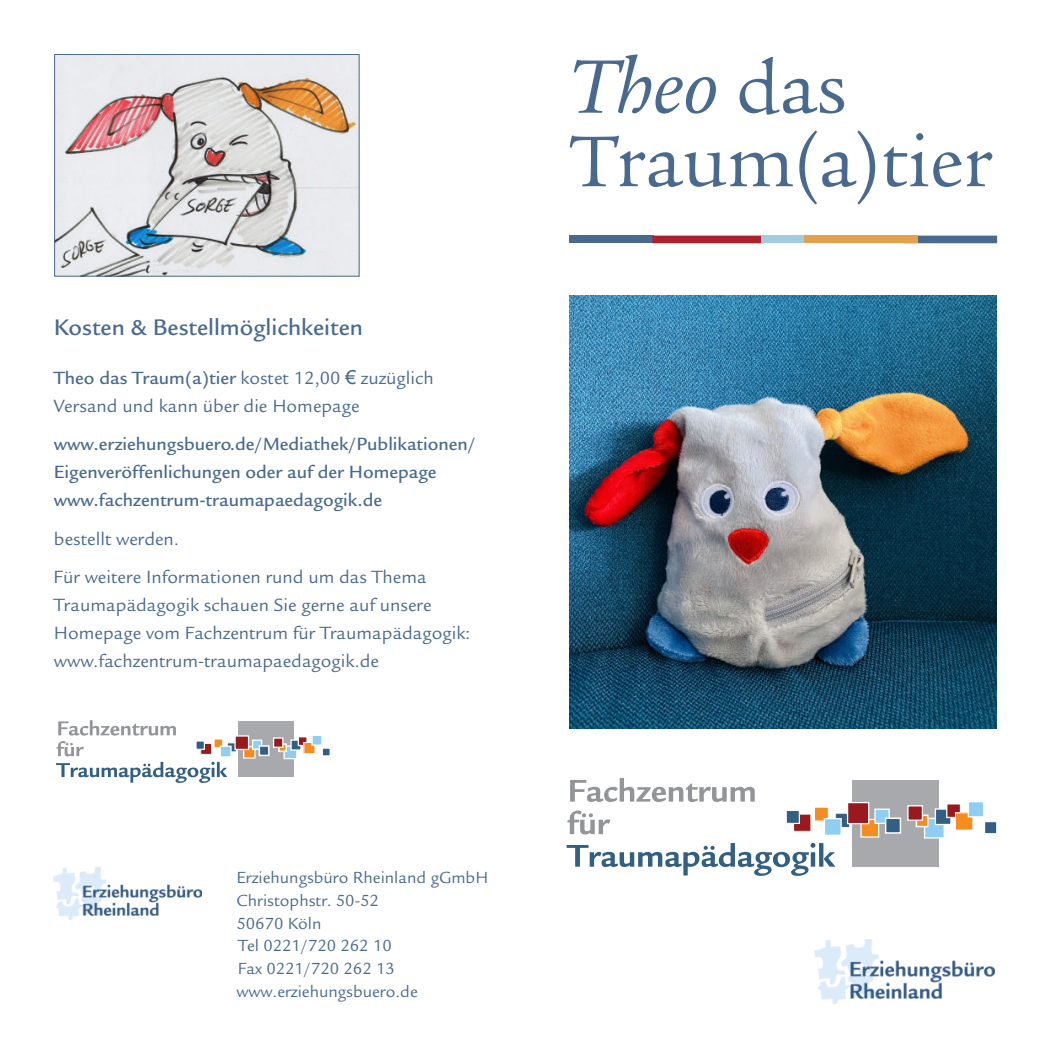
<style>
.page{position:relative;width:1052px;height:1052px;background:#fff}
.page>*{position:absolute;margin:0;border:0;box-sizing:border-box;transform-origin:0 0}
.t1{font:italic 82.25px "Legacy Serif";color:#496a8e}
.t2{font:78.75px "Legacy Serif";color:#496a8e}
.t3{font:500 24.5px "Legacy Sans";color:#496a8e}
.t4{font:19.25px/28px "Legacy Sans";color:#496a8e}
.t5{font:500 19.25px/28px "Legacy Sans";color:#496a8e}
.t6{font:17.5px/22.8px "Legacy Sans";color:#496a8e}
.s1{font-weight:500}
.s2{font-family:"Arial"}
.s3{font-style:normal;font-size:78.75px}
</style>
<div class="page">
<img style="left:570px;top:296px;width:427px;height:432px">
<img style="left:814px;top:939px;width:181px;height:64px">
<img style="left:54px;top:867px;width:147px;height:52px">
<svg style="left:567px;top:843px;width:268px;height:33px"></svg>
<svg style="left:567px;top:810px;width:43px;height:24px"></svg>
<svg style="left:570px;top:778px;width:185px;height:24px"></svg>
<div style="left:852px;top:780px;width:87px;height:86px;background:#a8a9ad"></div>
<div style="left:925px;top:818px;width:19px;height:20px;background:#8fcef1"></div>
<div style="left:924px;top:818px;width:21px;height:21px;border:1px solid #fff"></div>
<div style="left:861px;top:819px;width:18px;height:18px;background:#f68b1f"></div>
<div style="left:860px;top:819px;width:19px;height:19px;border:1px solid #fff"></div>
<div style="left:935px;top:809px;width:16px;height:15px;background:#325f82"></div>
<div style="left:935px;top:808px;width:17px;height:17px;border:1px solid #fff"></div>
<div style="left:916px;top:815px;width:12px;height:12px;background:#f68b1f"></div>
<div style="left:916px;top:814px;width:12px;height:13px;border:2px solid #fff"></div>
<div style="left:835px;top:813px;width:15px;height:15px;background:#325f82"></div>
<div style="left:835px;top:812px;width:15px;height:16px;border:1px solid #fff"></div>
<div style="left:875px;top:809px;width:14px;height:14px;background:#8fcef1"></div>
<div style="left:874px;top:809px;width:16px;height:15px;border:1px solid #fff"></div>
<div style="left:886px;top:818px;width:14px;height:15px;background:#325f82"></div>
<div style="left:885px;top:817px;width:16px;height:17px;border:1px solid #fff"></div>
<div style="left:848px;top:803px;width:21px;height:21px;background:#981a1e"></div>
<div style="left:847px;top:802px;width:22px;height:22px;border:1px solid #fff"></div>
<div style="left:814px;top:807px;width:15px;height:14px;background:#f68b1f"></div>
<div style="left:813px;top:806px;width:16px;height:16px;border:2px solid #fff"></div>
<div style="left:908px;top:806px;width:14px;height:14px;background:#981a1e"></div>
<div style="left:907px;top:805px;width:16px;height:16px;border:1px solid #fff"></div>
<div style="left:947px;top:804px;width:13px;height:13px;background:#981a1e"></div>
<div style="left:946px;top:803px;width:15px;height:15px;border:1px solid #fff"></div>
<div style="left:824px;top:819px;width:17px;height:16px;background:#8fcef1"></div>
<div style="left:824px;top:818px;width:18px;height:18px;border:1px solid #fff"></div>
<div style="left:955px;top:813px;width:18px;height:17px;background:#f68b1f"></div>
<div style="left:955px;top:812px;width:18px;height:19px;border:1px solid #fff"></div>
<div style="left:968px;top:802px;width:16px;height:15px;background:#8fcef1"></div>
<div style="left:968px;top:801px;width:16px;height:16px;border:1px solid #fff"></div>
<div style="left:984px;top:822px;width:13px;height:12px;background:#325f82"></div>
<div style="left:984px;top:821px;width:13px;height:13px;border:1px solid #fff"></div>
<div style="left:794px;top:814px;width:17px;height:17px;background:#991b1e"></div>
<div style="left:793px;top:814px;width:18px;height:18px;border:1px solid #fff"></div>
<div style="left:786px;top:810px;width:13px;height:13px;background:#325f82"></div>
<div style="left:786px;top:810px;width:14px;height:14px;border:1px solid #fff"></div>
<svg style="left:56px;top:762px;width:171px;height:21px"></svg>
<svg style="left:57px;top:720px;width:119px;height:36px"></svg>
<div style="left:238px;top:721px;width:56px;height:56px;background:#a8a9ad"></div>
<div style="left:284px;top:746px;width:13px;height:13px;background:#8fcef1"></div>
<div style="left:284px;top:745px;width:13px;height:14px;border:1px solid #fff"></div>
<div style="left:244px;top:747px;width:11px;height:11px;background:#f68b1f"></div>
<div style="left:243px;top:746px;width:13px;height:13px;border:1px solid #fff"></div>
<div style="left:291px;top:740px;width:10px;height:10px;background:#325f82"></div>
<div style="left:290px;top:739px;width:12px;height:12px;border:1px solid #fff"></div>
<div style="left:278px;top:743px;width:9px;height:9px;border:2px solid #fff"></div>
<div style="left:227px;top:743px;width:9px;height:9px;background:#325f82"></div>
<div style="left:227px;top:742px;width:10px;height:11px;border:1px solid #fff"></div>
<div style="left:253px;top:740px;width:9px;height:9px;background:#8fcef1"></div>
<div style="left:252px;top:740px;width:10px;height:10px;border:1px solid #fff"></div>
<div style="left:259px;top:746px;width:10px;height:9px;background:#325f82"></div>
<div style="left:259px;top:745px;width:11px;height:11px;border:1px solid #fff"></div>
<div style="left:235px;top:736px;width:14px;height:13px;background:#981a1e"></div>
<div style="left:234px;top:735px;width:15px;height:15px;border:1px solid #fff"></div>
<div style="left:214px;top:739px;width:9px;height:9px;background:#f68b1f"></div>
<div style="left:213px;top:738px;width:11px;height:11px;border:2px solid #fff"></div>
<div style="left:274px;top:738px;width:9px;height:9px;background:#981a1e"></div>
<div style="left:273px;top:737px;width:10px;height:11px;border:1px solid #fff"></div>
<div style="left:298px;top:737px;width:9px;height:8px;background:#981a1e"></div>
<div style="left:298px;top:736px;width:10px;height:10px;border:1px solid #fff"></div>
<div style="left:220px;top:746px;width:11px;height:11px;background:#8fcef1"></div>
<div style="left:220px;top:746px;width:12px;height:12px;border:1px solid #fff"></div>
<div style="left:304px;top:742px;width:11px;height:12px;background:#f68b1f"></div>
<div style="left:303px;top:742px;width:12px;height:12px;border:1px solid #fff"></div>
<div style="left:312px;top:735px;width:10px;height:10px;background:#8fcef1"></div>
<div style="left:311px;top:735px;width:11px;height:11px;border:1px solid #fff"></div>
<div style="left:322px;top:748px;width:8px;height:8px;background:#325f82"></div>
<div style="left:322px;top:747px;width:9px;height:10px;border:1px solid #fff"></div>
<div style="left:201px;top:743px;width:11px;height:11px;background:#991b1e"></div>
<div style="left:200px;top:743px;width:12px;height:12px;border:1px solid #fff"></div>
<div style="left:196px;top:741px;width:8px;height:8px;background:#325f82"></div>
<div style="left:195px;top:740px;width:10px;height:10px;border:1px solid #fff"></div>
<div style="left:569px;top:236px;width:84px;height:7px;background:#496a8e"></div>
<div style="left:652px;top:236px;width:112px;height:7px;background:#ad212f"></div>
<div style="left:761px;top:236px;width:43px;height:7px;background:#a1ccdf"></div>
<div style="left:904px;top:236px;width:93px;height:7px;background:#496a8e"></div>
<div style="left:804px;top:236px;width:113px;height:7px;background:#e3a14d"></div>
<img style="left:57px;top:56px;width:300px;height:218px">
<div style="left:55px;top:54px;width:304px;height:222px;border:1px solid #496a8e"></div>
<p class="t3" style="left:54px;top:318px;width:310px">Kosten &amp; Bestellmöglichkeiten</p>
<p class="t4" style="left:54px;top:366px;width:381px"><span class="s1">Theo das Traum(a)tier</span> kostet 12,00 <span class="s2">€</span> zuzüglich<br>Versand und kann über die Homepage</p>
<p class="t5" style="left:54px;top:432px;width:424px">www.erziehungsbuero.de/Mediathek/Publikationen/<br>Eigenveröffenlichungen oder auf der Homepage www.fachzentrum-traumapaedagogik.de</p>
<p class="t4" style="left:54px;top:522px;width:374px;line-height:38.5px">bestellt werden.<br>Für weitere Informationen rund um das Thema</p>
<p class="t4" style="left:54px;top:593px;width:418px">Traumapädagogik schauen Sie gerne auf unsere<br>Homepage vom Fachzentrum für Traumapädagogik: www.fachzentrum-traumapaedagogik.de</p>
<p class="t6" style="left:237px;top:868px;width:253px">Erziehungsbüro Rheinland gGmbH<br>Christophstr. 50-52<br>50670 Köln<br>Tel 0221/720 262 10<br>Fax 0221/720 262 13 www.erziehungsbuero.de</p>
<h1 class="t1" style="left:569px;top:36px;width:279px">Theo <span class="s3">das</span></h1>
<h2 class="t2" style="left:569px;top:130px;width:425px">Traum(a)tier</h2>
</div>
